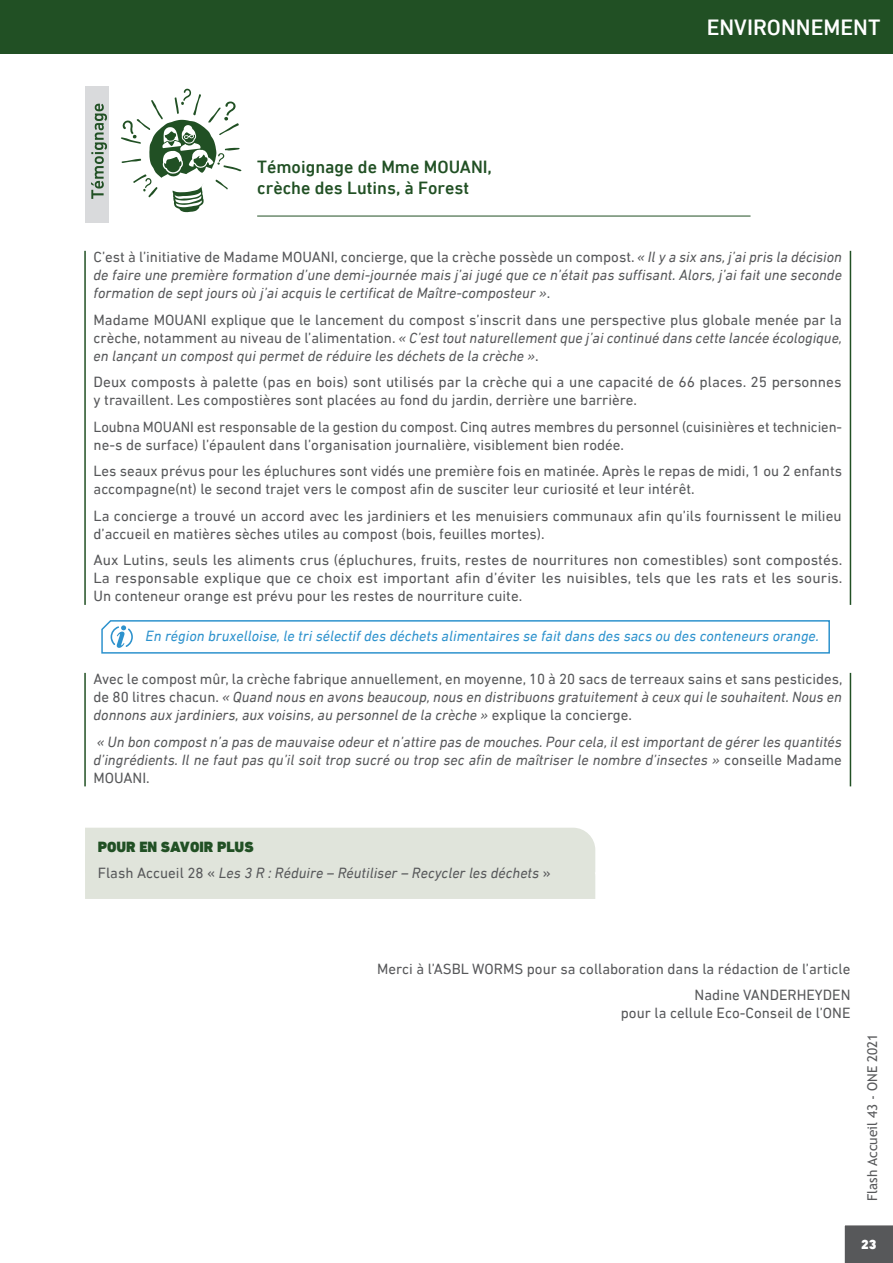
<style>
.page{position:relative;width:893px;height:1263px;background:#fff}
.page>*{position:absolute;margin:0;border:0;box-sizing:border-box;transform-origin:0 0}
.t1{font:500 22.5px "DIN Next LT Pro";color:#fff}
.Chapô{font:500 18px/21.6px "DIN Next LT Pro";color:#215024}
.Témoignage{font:15px/18px "DIN Next LT Pro";color:#57585a}
.Témoignage-2{font:italic 15px/18px "DIN Next LT Pro";color:#57585a;text-align:justify}
.signature{font:15px/18px "DIN Next LT Pro";color:#57585a;text-align:right}
.Information{font:italic 15px "DIN Next LT Pro";color:#2d92cd}
.Pour_en_savoir_plus{font:italic 15px "DIN Next LT Pro";color:#57585a}
.Pour_en_savoir_plus-2{font:900 15px "DIN Next LT Pro";color:#215024}
.t2{font:13.5px "Trebuchet MS";color:#58595b}
.t3{font:900 13.5px "DIN Next LT Pro";color:#fff}
.s1{font-style:normal}
.s2{font-style:italic}
</style>
<div class="page">
<div style="left:844px;top:1225px;width:49px;height:38px;background:#57585a"></div>
<div style="left:0;top:0;width:893px;height:54px;background:#215024"></div>
<hr style="left:84px;top:251px;width:2px;height:354px;background:#215024">
<hr style="left:850px;top:251px;width:1px;height:354px;background:#215024">
<hr style="left:84px;top:673px;width:2px;height:113px;background:#215024">
<hr style="left:850px;top:673px;width:1px;height:113px;background:#215024">
<div style="left:85px;top:828px;width:510px;height:71px;background:#e0e4db"></div>
<hr style="left:257px;top:216px;width:493px;height:1px;background:#215024">
<svg style="left:121px;top:88px;width:121px;height:124px"></svg>
<div style="left:85px;top:86px;width:24px;height:137px;background:#d9dadc"></div>
<svg style="left:91px;top:104px;width:16px;height:95px"></svg>
<svg style="left:101px;top:620px;width:729px;height:34px"></svg>
<p class="Chapô" style="left:257px;top:156px;width:236px">Témoignage de Mme MOUANI, crèche des Lutins, à Forest</p>
<h1 class="t1" style="left:707px;top:15px;width:175px">ENVIRONNEMENT</h1>
<p class="Témoignage-2" style="left:94px;top:248px;width:750px"><span class="s1">C’est à l’initiative de Madame MOUANI, concierge, que la crèche possède un compost.</span> « Il y a six ans, j’ai pris la décision de faire une première formation d’une demi-journée mais j’ai jugé que ce n’était pas suffisant. Alors, j’ai fait une seconde formation de sept jours où j’ai acquis le certificat de Maître-composteur »<span class="s1">.</span></p>
<p class="Témoignage" style="left:94px;top:310px;width:750px;text-align:justify">Madame MOUANI explique que le lancement du compost s’inscrit dans une perspective plus globale menée par la crèche, notamment au niveau de l’alimentation. <span class="s2">« C’est tout naturellement que j’ai continué dans cette lancée écologique, en lançant un compost qui permet de réduire les déchets de la crèche »</span>.</p>
<p class="Témoignage" style="left:94px;top:373px;width:750px">Deux composts à palette (pas en bois) sont utilisés par la crèche qui a une capacité de 66 places. 25 personnes y travaillent. Les compostières sont placées au fond du jardin, derrière une barrière.</p>
<p class="Témoignage" style="left:94px;top:417px;width:750px">Loubna MOUANI est responsable de la gestion du compost. Cinq autres membres du personnel (cuisinières et technicien&shy;ne-s de surface) l’épaulent dans l’organisation journalière, visiblement bien rodée.</p>
<p class="Témoignage" style="left:94px;top:462px;width:750px">Les seaux prévus pour les épluchures sont vidés une première fois en matinée. Après le repas de midi, 1 ou 2 enfants accompagne(nt) le second trajet vers le compost afin de susciter leur curiosité et leur intérêt.</p>
<p class="Témoignage" style="left:94px;top:506px;width:750px">La concierge a trouvé un accord avec les jardiniers et les menuisiers communaux afin qu’ils fournissent le milieu d’accueil en matières sèches utiles au compost (bois, feuilles mortes).</p>
<p class="Témoignage" style="left:94px;top:551px;width:751px;text-align:justify">Aux Lutins, seuls les aliments crus (épluchures, fruits, restes de nourritures non comestibles) sont compostés.<br>La responsable explique que ce choix est important afin d’éviter les nuisibles, tels que les rats et les souris.<br>Un conteneur orange est prévu pour les restes de nourriture cuite.</p>
<p class="Information" style="left:146px;top:627px;width:675px">En région bruxelloise, le tri sélectif des déchets alimentaires se fait dans des sacs ou des conteneurs orange.</p>
<p class="Témoignage-2" style="left:94px;top:670px;width:750px"><span class="s1">Avec le compost mûr, la crèche fabrique annuellement, en moyenne, 10 à 20 sacs de terreaux sains et sans pesticides, de 80 litres chacun.</span> « Quand nous en avons beaucoup, nous en distribuons gratuitement à ceux qui le souhaitent. Nous en donnons aux jardiniers, aux voisins, au personnel de la crèche » <span class="s1">explique la concierge.</span></p>
<p class="Témoignage-2" style="left:94px;top:732px;width:750px">« Un bon compost n’a pas de mauvaise odeur et n’attire pas de mouches. Pour cela, il est important de gérer les quantités d’ingrédients. Il ne faut pas qu’il soit trop sucré ou trop sec afin de maîtriser le nombre d’insectes » <span class="s1">conseille Madame MOUANI.</span></p>
<p class="Pour_en_savoir_plus-2" style="left:98px;top:838px;width:157px">POUR EN SAVOIR PLUS</p>
<p class="Pour_en_savoir_plus" style="left:98px;top:864px;width:454px"><span class="s1">Flash Accueil 28 «</span> Les 3 R : Réduire – Réutiliser – Recycler les déchets <span class="s1">»</span></p>
<h3 class="signature" style="left:377px;top:959px;width:475px">Merci à l’ASBL WORMS pour sa collaboration dans la rédaction de l’article</h3>
<h3 class="signature" style="left:621px;top:986px;width:231px">Nadine VANDERHEYDEN<br>pour la cellule Eco-Conseil de l’ONE</h3>
<p class="t2" style="left:864px;top:1201px;width:169px;rotate:-90deg">Flash Accueil 43 - ONE 2021</p>
<p class="t3" style="left:861px;top:1236px;width:17px">23</p>
</div>
